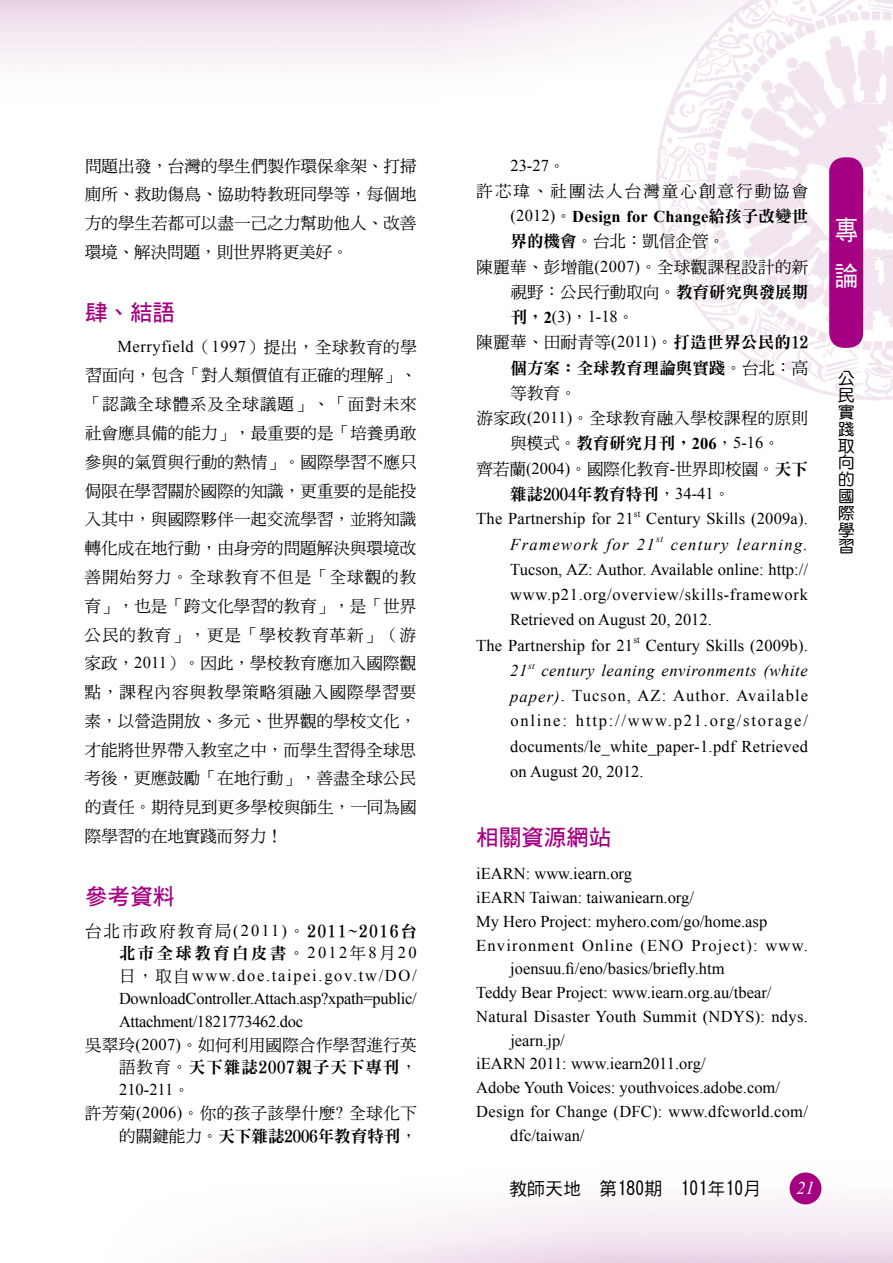
<style>
.page{position:relative;width:893px;height:1263px;background:#fff}
.page>*{position:absolute;margin:0;border:0;box-sizing:border-box;transform-origin:0 0}
.t1{font:27px/45.9px "DF Hei Md HK BF";color:#fff;scale:.9 1}
.t2{font:22.5px "DF Hei Bd HKP BF";color:#a50082}
.t3{font:18px "DF Hei Md HK BF";color:#000}
.t4{font:italic 18px "Times New Roman";color:#fff}
.t5{font:16.5px/25.2px "Times New Roman";color:#000}
.t6{font:16.5px/28.8px "DF Ming Md HK BF";letter-spacing:.005em;color:#000;text-align:justify}
.t7{font:16.5px "DFN Ming XB HK BF";color:#000}
.t8{font:16.5px "DF Ming Md HK BF";letter-spacing:.125em;color:#000}
.t9{font:16.5px "Times New Roman";letter-spacing:.02em;color:#000}
.t10{font:16.5px "Times New Roman";letter-spacing:.04em;color:#000}
.t11{font:16.5px "Times New Roman";letter-spacing:.07em;color:#000}
.t12{font:16.5px "Times New Roman";letter-spacing:.1em;color:#000}
.t13{font:700 16.5px "Times New Roman";letter-spacing:.01em;color:#000}
.t14{font:16.5px "Times New Roman";letter-spacing:-.02em;color:#000}
.t15{font:16.5px "DF Ming Md HK BF";letter-spacing:.03em;color:#000}
.t16{font:16.5px "DFN Ming XB HK BF";letter-spacing:.14em;color:#000}
.t17{font:16.5px "DFN Ming XB HK BF";letter-spacing:.06em;color:#000}
.t18{font:italic 16.5px "Times New Roman";letter-spacing:.085em;color:#000}
.t19{font:16.5px/16.8px "DF Yuan Md HKP BF";color:#000;text-align:justify}
.t20{font:9.6px "Times New Roman";color:#000}
.t21{font:italic 9.6px "Times New Roman";color:#000}
.s1{font-family:"Times New Roman"}
.s2{font-family:"DFN Ming XB HK BF"}
.s3{font-family:"DF Ming Bd HKP BF"}
.s4{font-family:"DF Ming Md HK BF"}
.s5{font-weight:400}
.s6{font-family:"DF Ming Md HK BF";font-weight:400}
.s7{font-family:"DFN Ming XB HK BF";font-weight:400}
.s8{font-weight:700}
.s9{font-family:"Times New Roman";font-weight:700}
.s10{font-style:italic}
</style>
<div class="page">
<img style="left:0;top:0;width:893px;height:1263px">
<div style="left:790px;top:1172px;width:31px;height:32px;background:#a50082;border-radius:50%"></div>
<div style="left:829px;top:157px;width:34px;height:191px;background:#a50082;border-radius:15px"></div>
<p class="t6" style="left:85px;top:151px;width:333px">問題出發，台灣的學生們製作環保傘架、打掃廁所、救助傷鳥、協助特教班同學等，每個地方的學生若都可以盡一己之力幫助他人、改善環境、解決問題，則世界將更美好。</p>
<p class="t2" style="left:85px;top:301px;width:91px">肆、結語</p>
<p class="t6" style="left:84px;top:332px;width:334px;text-indent:33px"><span class="s1">Merryfield</span>（<span class="s1">1997</span>）提出，全球教育的學習面向，包含「對人類價值有正確的理解」、「認識全球體系及全球議題」、「面對未來社會應具備的能力」，最重要的是「培養勇敢參與的氣質與行動的熱情」。國際學習不應只侷限在學習關於國際的知識，更重要的是能投入其中，與國際夥伴一起交流學習，並將知識轉化成在地行動，由身旁的問題解決與環境改善開始努力。全球教育不但是「全球觀的教育」，也是「跨文化學習的教育」，是「世界公民的教育」，更是「學校教育革新」（游家政，<span class="s1">2011</span>）。因此，學校教育應加入國際觀點，課程內容與教學策略須融入國際學習要素，以營造開放、多元、世界觀的學校文化，才能將世界帶入教室之中，而學生習得全球思考後，更應鼓勵「在地行動」，善盡全球公民的責任。期待見到更多學校與師生，一同為國際學習的在地實踐而努力！</p>
<p class="t2" style="left:85px;top:885px;width:91px">參考資料</p>
<p class="t8" style="left:85px;top:922px;width:333px">台北市政府教育局<span class="s1">(2011)</span>。<span class="s2">2011</span><span class="s3">~</span><span class="s2">2016台</span></p>
<p class="t16" style="left:119px;top:945px;width:299px">北市全球教育白皮書<span class="s4">。</span><span class="s1">2012</span><span class="s4">年</span><span class="s1">8</span><span class="s4">月</span><span class="s1">20</span></p>
<p class="t12" style="left:119px;top:964px;width:299px"><span class="s4">日，取自</span>www.doe.taipei.gov.tw/DO/</p>
<p class="t5" style="left:119px;top:985px;width:299px">DownloadController.Attach.asp?xpath=public/</p>
<p class="t14" style="left:119px;top:1010px;width:186px">Attachment/1821773462.doc</p>
<p class="t6" style="left:85px;top:1030px;width:333px">吳翠玲<span class="s1">(2007)</span>。如何利用國際合作學習進行英</p>
<p class="t17" style="left:119px;top:1059px;width:299px"><span class="s4">語教育。</span>天下雜誌2007親子天下專刊<span class="s4">，</span></p>
<p class="t5" style="left:119px;top:1077px;width:72px">210-211<span class="s4">。</span></p>
<p class="t15" style="left:85px;top:1105px;width:333px">許芳菊<span class="s1">(2006)</span>。你的孩子該學什麼<span class="s1">?</span> 全球化下</p>
<p class="t7" style="left:119px;top:1127px;width:299px"><span class="s4">的關鍵能力。</span>天下雜誌2006年教育特刊<span class="s4">，</span></p>
<p class="t5" style="left:510px;top:152px;width:56px">23-27<span class="s4">。</span></p>
<p class="t8" style="left:476px;top:183px;width:333px">許芯瑋、社團法人台灣童心創意行動協會</p>
<p class="t13" style="left:511px;top:205px;width:299px"><span class="s5">(2012)</span><span class="s6">。</span>Design for Change<span class="s7">給孩子改變世</span></p>
<p class="t6" style="left:511px;top:227px;width:216px"><span class="s2">界的機會</span>。台北：凱信企管。</p>
<p class="t6" style="left:477px;top:252px;width:333px">陳麗華、彭增龍<span class="s1">(2007)</span>。全球觀課程設計的新</p>
<p class="t6" style="left:511px;top:277px;width:299px">視野：公民行動取向。<span class="s2">教育研究與發展期</span></p>
<p class="t5" style="left:511px;top:304px;width:125px"><span class="s2">刊，</span><span class="s8">2</span>(3)<span class="s4">，</span>1-18<span class="s4">。</span></p>
<p class="t6" style="left:477px;top:328px;width:333px">陳麗華、田耐青等<span class="s1">(2011)</span>。<span class="s2">打造世界公民的12</span></p>
<p class="t7" style="left:511px;top:359px;width:299px">個方案：全球教育理論與實踐<span class="s4">。台北：高</span></p>
<p class="t6" style="left:511px;top:379px;width:67px">等教育。</p>
<p class="t6" style="left:476px;top:404px;width:333px">游家政<span class="s1">(2011)</span>。全球教育融入學校課程的原則</p>
<p class="t7" style="left:510px;top:435px;width:271px"><span class="s4">與模式。</span>教育研究月刊，<span class="s9">206</span><span class="s4">，</span><span class="s1">5-16</span><span class="s4">。</span></p>
<p class="t6" style="left:476px;top:454px;width:333px">齊若蘭<span class="s1">(2004)</span>。國際化教育<span class="s1">-</span>世界即校園。<span class="s2">天下</span></p>
<p class="t7" style="left:510px;top:486px;width:221px">雜誌2004年教育特刊<span class="s4">，</span><span class="s1">34-41</span><span class="s4">。</span></p>
<p class="t5" style="left:476px;top:506px;width:159px">The Partnership for 21</p>
<p class="t20" style="left:634px;top:507px;width:8px">st</p>
<p class="t5" style="left:510px;top:506px;width:299px;line-height:25.8px;text-indent:136px">Century Skills (2009a).<br><span class="s10">Framework for 21</span></p>
<p class="t21" style="left:656px;top:532px;width:9px">st</p>
<p class="t18" style="left:671px;top:533px;width:138px">century learning.</p>
<p class="t5" style="left:510px;top:556px;width:299px">Tucson, AZ: Author. Available online: http://</p>
<p class="t10" style="left:510px;top:583px;width:299px">www.p21.org/overview/skills-framework</p>
<p class="t5" style="left:510px;top:607px;width:203px">Retrieved on August 20, 2012.</p>
<p class="t5" style="left:476px;top:632px;width:158px">The Partnership for 21</p>
<p class="t20" style="left:633px;top:633px;width:8px">st</p>
<p class="t5" style="left:646px;top:632px;width:164px">Century Skills (2009b).</p>
<p class="t18" style="left:510px;top:659px;width:19px">21</p>
<p class="t21" style="left:528px;top:659px;width:8px">st</p>
<p class="t5" style="left:510px;top:658px;width:299px;text-align:justify;text-indent:31px"><span class="s10">century leaning environments (white paper)</span>. Tucson, AZ: Author. Available online: http://www.p21.org/storage/ documents/le_white_paper-1.pdf Retrieved on August 20, 2012.</p>
<p class="t2" style="left:476px;top:826px;width:136px">相關資源網站</p>
<p class="t5" style="left:476px;top:861px;width:157px">iEARN: www.iearn.org</p>
<p class="t5" style="left:476px;top:884px;width:219px">iEARN Taiwan: taiwaniearn.org/</p>
<p class="t5" style="left:476px;top:908px;width:293px">My Hero Project: myhero.com/go/home.asp</p>
<p class="t11" style="left:476px;top:934px;width:333px">Environment Online (ENO Project): www.</p>
<p class="t5" style="left:510px;top:956px;width:216px">joensuu.fi/eno/basics/briefly.htm</p>
<p class="t5" style="left:476px;top:980px;width:297px">Teddy Bear Project: www.iearn.org.au/tbear/</p>
<p class="t9" style="left:476px;top:1005px;width:333px">Natural Disaster Youth Summit (NDYS): ndys.</p>
<p class="t5" style="left:510px;top:1027px;width:56px">jearn.jp/</p>
<p class="t5" style="left:476px;top:1051px;width:231px">iEARN 2011: www.iearn2011.org/</p>
<p class="t5" style="left:476px;top:1075px;width:305px">Adobe Youth Voices: youthvoices.adobe.com/</p>
<p class="t5" style="left:476px;top:1098px;width:333px">Design for Change (DFC): www.dfcworld.com/</p>
<p class="t5" style="left:510px;top:1122px;width:76px">dfc/taiwan/</p>
<p class="t3" style="left:509px;top:1179px;width:253px">教師天地　第180期　101年10月</p>
<p class="t4" style="left:796px;top:1176px;width:19px">21</p>
<h1 class="t1" style="left:834px;top:207px;width:27px">專論</h1>
<p class="t19" style="left:838px;top:370px;width:18px">公民實踐取向的國際學習</p>
</div>
